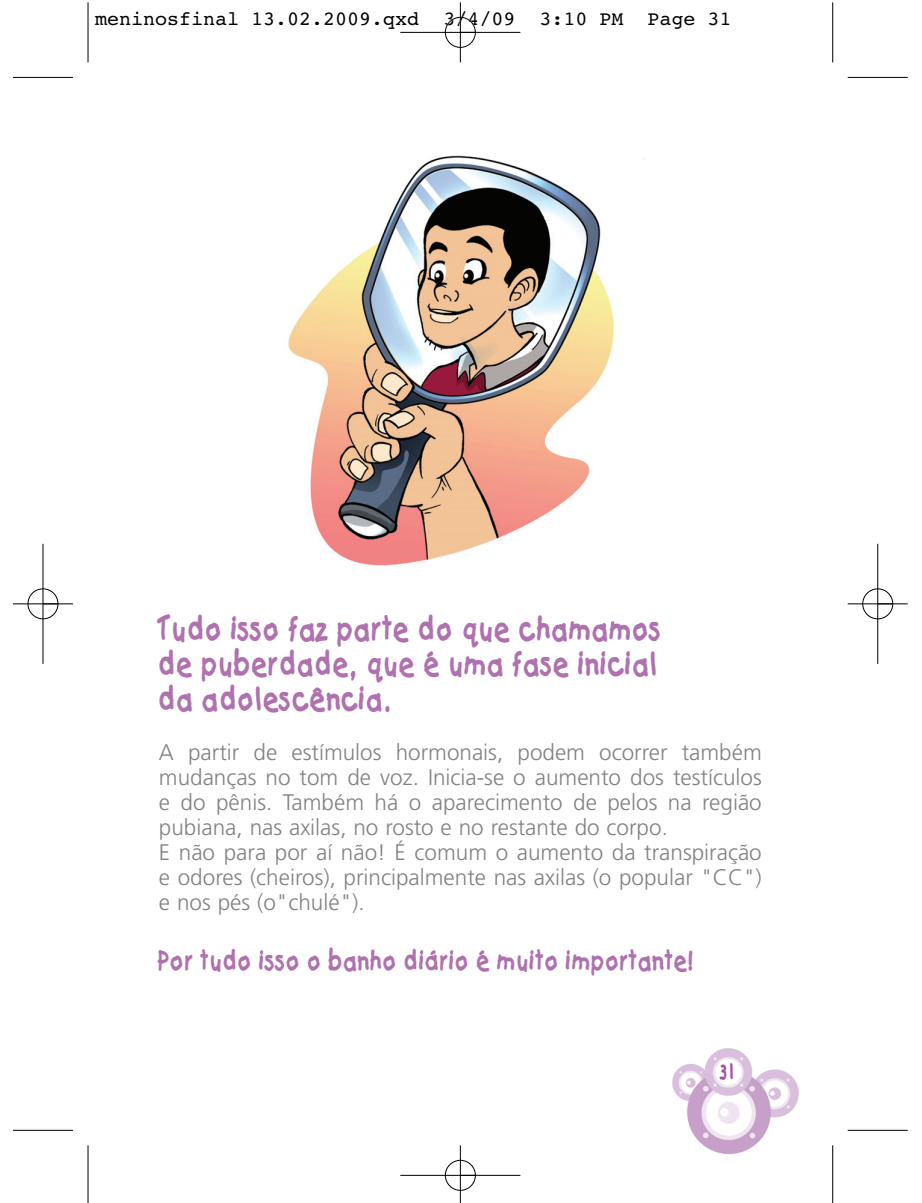
<style>
.page{position:relative;width:922px;height:1203px;background:#fff}
.page>*{position:absolute;margin:0;border:0;box-sizing:border-box;transform-origin:0 0}
.t1{font:100 30px/35px "Catchup";color:#af72af}
.t2{font:100 25px "Catchup";color:#af72af}
.t3{font:300 22.5px/25px "Frutiger";color:#808285}
.t4{font:20px "Courier";color:#000}
.t5{font:100 20px "Catchup";color:#a153a1}
</style>
<div class="page">
<img style="left:672px;top:1048px;width:127px;height:105px">
<img style="left:288px;top:155px;width:357px;height:411px">
<hr style="left:88px;top:2px;width:1px;height:60px;background:#000">
<hr style="left:13px;top:77px;width:60px;height:1px;background:#000">
<hr style="left:832px;top:2px;width:1px;height:60px;background:#000">
<hr style="left:847px;top:77px;width:60px;height:1px;background:#000">
<hr style="left:88px;top:1145px;width:1px;height:57px;background:#000">
<hr style="left:13px;top:1129px;width:60px;height:1px;background:#000">
<hr style="left:832px;top:1145px;width:1px;height:57px;background:#000">
<hr style="left:847px;top:1129px;width:60px;height:1px;background:#000">
<div style="left:444px;top:17px;width:32px;height:31px;border:1px solid #fff;border-radius:50%"></div>
<div style="left:444px;top:1159px;width:32px;height:31px;border:1px solid #fff;border-radius:50%"></div>
<div style="left:27px;top:588px;width:32px;height:31px;border:1px solid #fff;border-radius:50%"></div>
<div style="left:861px;top:588px;width:32px;height:31px;border:1px solid #fff;border-radius:50%"></div>
<hr style="left:400px;top:32px;width:120px;height:1px;background:#000">
<hr style="left:400px;top:1174px;width:120px;height:1px;background:#000">
<hr style="left:43px;top:544px;width:1px;height:120px;background:#000">
<hr style="left:877px;top:544px;width:1px;height:120px;background:#000">
<hr style="left:460px;top:2px;width:1px;height:60px;background:#000">
<hr style="left:460px;top:1145px;width:1px;height:57px;background:#000">
<hr style="left:13px;top:603px;width:60px;height:1px;background:#000">
<hr style="left:847px;top:603px;width:60px;height:1px;background:#000">
<div style="left:445px;top:17px;width:30px;height:31px;border:1px solid #000;border-radius:50%"></div>
<div style="left:445px;top:1159px;width:30px;height:31px;border:1px solid #000;border-radius:50%"></div>
<div style="left:28px;top:588px;width:30px;height:31px;border:1px solid #000;border-radius:50%"></div>
<div style="left:862px;top:588px;width:30px;height:31px;border:1px solid #000;border-radius:50%"></div>
<p class="t4" style="left:95px;top:12px;width:638px">meninosfinal 13.02.2009.qxd 3/4/09 3:10 PM Page 31</p>
<h1 class="t1" style="left:159px;top:613px;width:505px">Tudo isso faz parte do que chamamos de puberdade, que é uma fase inicial da adolescência.</h1>
<p class="t3" style="left:159px;top:741px;width:604px">A partir de estímulos hormonais, podem ocorrer também mudanças no tom de voz. Inicia-se o aumento dos testículos e do pênis. Também há o aparecimento de pelos na região pubiana, nas axilas, no rosto e no restante do corpo.<br>E não para por aí não! É comum o aumento da transpiração e odores (cheiros), principalmente nas axilas (o popular "CC") e nos pés (o"chulé").</p>
<p class="t2" style="left:159px;top:949px;width:537px">Por tudo isso o banho diário é muito importante!</p>
<p class="t5" style="left:719px;top:1061px;width:17px">31</p>
</div>
